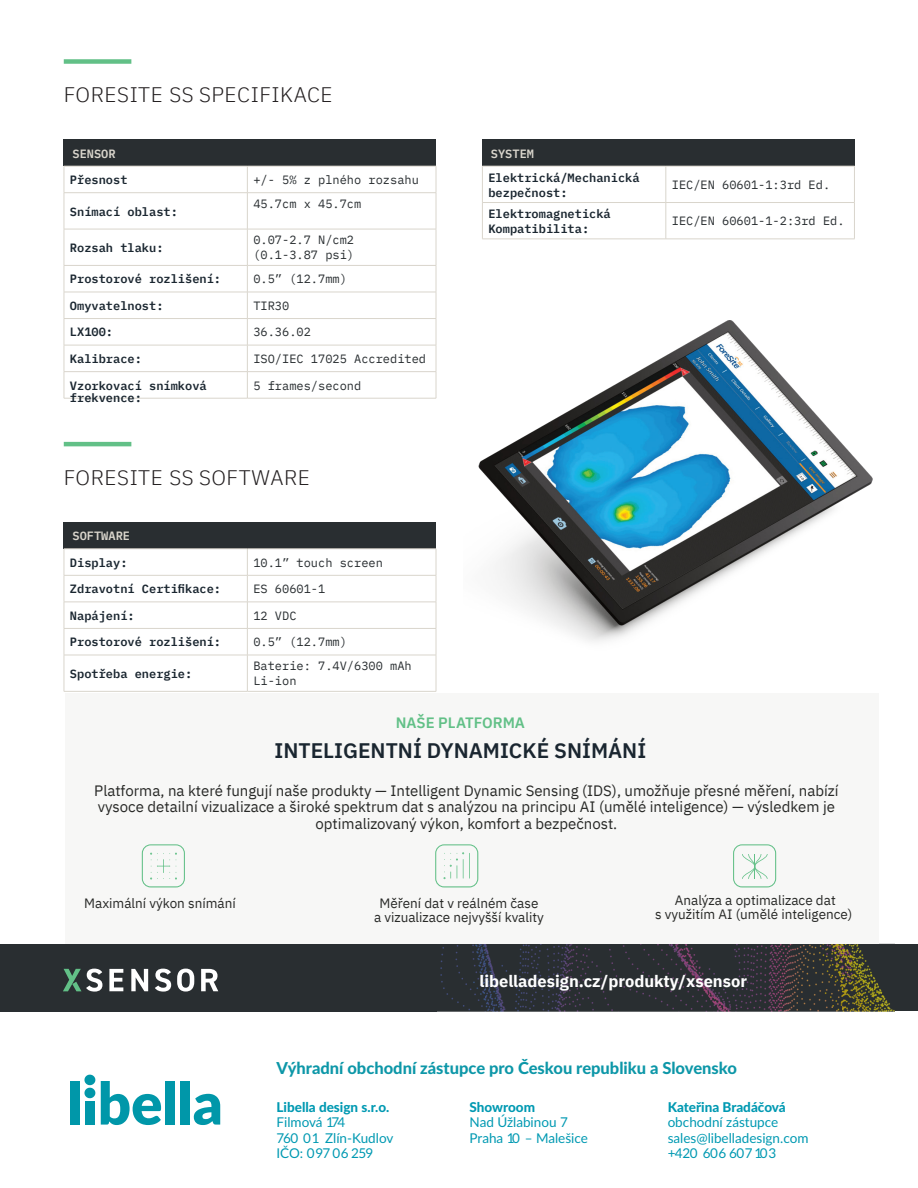
<style>
.page{position:relative;width:918px;height:1188px;background:#fff}
.page>*{position:absolute;margin:0;border:0;box-sizing:border-box;transform-origin:0 0}
.t1{font:300 21px "IBM Plex Sans";letter-spacing:.025em;color:#231f20}
.t2{font:600 21px "IBM Plex Sans";color:#1a2630}
.t3{font:800 16.5px "Lato";color:#0d97a8}
.t4{font:700 16.5px "IBM Plex Sans";color:#fff}
.t5{font:15px/16.5px "IBM Plex Sans";color:#282927;text-align:center}
.t6{font:600 15px "IBM Plex Sans";color:#62c087}
.t7{font:13.5px/13.5px "IBM Plex Sans";color:#282927;text-align:center}
.t8{font:13.5px/15.6px "Lato";color:#0099b2}
.t9{font:800 13.5px "Lato";color:#0099b2}
.t10{font:600 12px/15px "IBM Plex Mono";color:#1a2630}
.t11{font:12px/15px "IBM Plex Mono";color:#292e31}
.t12{font:600 12px "IBM Plex Mono";color:#d9d5cc}
</style>
<div class="page">
<div style="left:0;top:944px;width:918px;height:67px;background:#292e31"></div>
<img style="left:440px;top:943px;width:454px;height:68px">
<svg style="left:63px;top:969px;width:39px;height:23px"></svg>
<svg style="left:131px;top:969px;width:17px;height:22px"></svg>
<svg style="left:155px;top:969px;width:16px;height:23px"></svg>
<svg style="left:201px;top:969px;width:17px;height:22px"></svg>
<svg style="left:109px;top:969px;width:14px;height:22px"></svg>
<svg style="left:177px;top:969px;width:17px;height:23px"></svg>
<div style="left:64px;top:59px;width:67px;height:5px;background:#62c087"></div>
<div style="left:64px;top:140px;width:372px;height:26px;background:#292e31"></div>
<hr style="left:64px;top:166px;width:183px;height:1px;background:#d9d5cc">
<hr style="left:247px;top:166px;width:189px;height:1px;background:#d9d5cc">
<svg style="left:64px;top:166px;width:1px;height:26px"></svg>
<hr style="left:64px;top:229px;width:1px;height:36px;background:#d9d5cc">
<svg style="left:247px;top:167px;width:1px;height:25px"></svg>
<svg style="left:436px;top:166px;width:1px;height:27px"></svg>
<hr style="left:64px;top:192px;width:183px;height:1px;background:#d9d5cc">
<hr style="left:64px;top:193px;width:1px;height:36px;background:#d9d5cc">
<hr style="left:247px;top:192px;width:189px;height:1px;background:#d9d5cc">
<hr style="left:247px;top:193px;width:1px;height:36px;background:#d9d5cc">
<hr style="left:436px;top:193px;width:1px;height:36px;background:#d9d5cc">
<hr style="left:64px;top:229px;width:183px;height:1px;background:#d9d5cc">
<hr style="left:247px;top:229px;width:189px;height:1px;background:#d9d5cc">
<hr style="left:247px;top:229px;width:1px;height:36px;background:#d9d5cc">
<hr style="left:436px;top:229px;width:1px;height:36px;background:#d9d5cc">
<hr style="left:64px;top:265px;width:183px;height:1px;background:#d9d5cc">
<hr style="left:247px;top:265px;width:189px;height:1px;background:#d9d5cc">
<hr style="left:64px;top:292px;width:183px;height:1px;background:#d9d5cc">
<hr style="left:247px;top:292px;width:189px;height:1px;background:#d9d5cc">
<hr style="left:64px;top:318px;width:183px;height:1px;background:#d9d5cc">
<hr style="left:247px;top:318px;width:189px;height:1px;background:#d9d5cc">
<hr style="left:64px;top:345px;width:183px;height:1px;background:#d9d5cc">
<hr style="left:247px;top:345px;width:189px;height:1px;background:#d9d5cc">
<hr style="left:64px;top:371px;width:183px;height:1px;background:#d9d5cc">
<svg style="left:64px;top:266px;width:1px;height:132px"></svg>
<hr style="left:247px;top:371px;width:189px;height:1px;background:#d9d5cc">
<svg style="left:247px;top:266px;width:1px;height:132px"></svg>
<svg style="left:436px;top:266px;width:1px;height:132px"></svg>
<hr style="left:64px;top:398px;width:183px;height:1px;background:#d9d5cc">
<hr style="left:247px;top:398px;width:189px;height:1px;background:#d9d5cc">
<div style="left:65px;top:694px;width:814px;height:250px;background:#f7f7f6"></div>
<img style="left:142px;top:845px;width:42px;height:42px;border-radius:8px">
<svg style="left:149px;top:852px;width:29px;height:28px"></svg>
<div style="left:142px;top:844px;width:43px;height:43px;border:1px solid #62c087;border-radius:8px"></div>
<img style="left:436px;top:845px;width:42px;height:42px;border-radius:8px">
<svg style="left:443px;top:852px;width:27px;height:28px"></svg>
<div style="left:435px;top:844px;width:43px;height:43px;border:1px solid #62c087;border-radius:8px"></div>
<img style="left:734px;top:845px;width:42px;height:42px;border-radius:8px">
<svg style="left:742px;top:854px;width:26px;height:25px"></svg>
<div style="left:733px;top:844px;width:43px;height:43px;border:1px solid #62c087;border-radius:8px"></div>
<img style="left:478px;top:320px;width:395px;height:322px">
<hr style="left:64px;top:442px;width:67px;height:4px;background:#62c087">
<div style="left:64px;top:522px;width:372px;height:27px;background:#292e31"></div>
<hr style="left:64px;top:549px;width:183px;height:1px;background:#d9d5cc">
<hr style="left:247px;top:549px;width:189px;height:1px;background:#d9d5cc">
<hr style="left:64px;top:575px;width:183px;height:1px;background:#d9d5cc">
<hr style="left:247px;top:575px;width:189px;height:1px;background:#d9d5cc">
<hr style="left:64px;top:602px;width:183px;height:1px;background:#d9d5cc">
<hr style="left:247px;top:602px;width:189px;height:1px;background:#d9d5cc">
<hr style="left:64px;top:628px;width:183px;height:1px;background:#d9d5cc">
<svg style="left:64px;top:549px;width:1px;height:106px"></svg>
<hr style="left:247px;top:628px;width:189px;height:1px;background:#d9d5cc">
<svg style="left:247px;top:550px;width:1px;height:105px"></svg>
<svg style="left:436px;top:549px;width:1px;height:106px"></svg>
<hr style="left:64px;top:655px;width:183px;height:1px;background:#d9d5cc">
<hr style="left:64px;top:655px;width:1px;height:36px;background:#d9d5cc">
<hr style="left:247px;top:655px;width:189px;height:1px;background:#d9d5cc">
<hr style="left:247px;top:655px;width:1px;height:36px;background:#d9d5cc">
<hr style="left:436px;top:655px;width:1px;height:36px;background:#d9d5cc">
<hr style="left:64px;top:691px;width:183px;height:1px;background:#d9d5cc">
<hr style="left:247px;top:691px;width:189px;height:1px;background:#d9d5cc">
<div style="left:482px;top:140px;width:372px;height:26px;background:#292e31"></div>
<hr style="left:482px;top:166px;width:184px;height:1px;background:#d9d5cc">
<hr style="left:666px;top:166px;width:189px;height:1px;background:#d9d5cc">
<hr style="left:482px;top:166px;width:1px;height:36px;background:#d9d5cc">
<hr style="left:666px;top:166px;width:1px;height:36px;background:#d9d5cc">
<hr style="left:854px;top:166px;width:1px;height:36px;background:#d9d5cc">
<hr style="left:482px;top:202px;width:184px;height:1px;background:#d9d5cc">
<hr style="left:482px;top:203px;width:1px;height:36px;background:#d9d5cc">
<hr style="left:666px;top:202px;width:189px;height:1px;background:#d9d5cc">
<hr style="left:666px;top:203px;width:1px;height:36px;background:#d9d5cc">
<hr style="left:854px;top:203px;width:1px;height:36px;background:#d9d5cc">
<hr style="left:482px;top:239px;width:184px;height:1px;background:#d9d5cc">
<hr style="left:666px;top:239px;width:189px;height:1px;background:#d9d5cc">
<div style="left:85px;top:1101px;width:9px;height:24px;background:#0097a9"></div>
<svg style="left:101px;top:1081px;width:60px;height:44px"></svg>
<div style="left:166px;top:1081px;width:9px;height:44px;background:#0097a9"></div>
<div style="left:70px;top:1081px;width:9px;height:44px;background:#0097a9"></div>
<div style="left:181px;top:1081px;width:9px;height:44px;background:#0097a9"></div>
<svg style="left:194px;top:1094px;width:26px;height:31px"></svg>
<svg style="left:84px;top:1075px;width:11px;height:23px"></svg>
<h1 class="t1" style="left:64px;top:86px;width:270px">FORESITE SS SPECIFIKACE</h1>
<p class="t12" style="left:72px;top:148px;width:45px">SENSOR</p>
<p class="t10" style="left:70px;top:173px;width:59px">Přesnost</p>
<p class="t11" style="left:253px;top:173px;width:167px">+/- 5% z plného rozsahu</p>
<p class="t10" style="left:70px;top:205px;width:109px">Snímací oblast:</p>
<p class="t11" style="left:253px;top:197px;width:109px">45.7cm x 45.7cm</p>
<p class="t10" style="left:70px;top:241px;width:95px">Rozsah tlaku:</p>
<p class="t11" style="left:253px;top:234px;width:102px">0.07-2.7 N/cm2 (0.1-3.87 psi)</p>
<p class="t10" style="left:70px;top:273px;width:153px">Prostorové rozlišení:</p>
<p class="t11" style="left:253px;top:273px;width:95px">0.5” (12.7mm)</p>
<p class="t10" style="left:70px;top:299px;width:95px">Omyvatelnost:</p>
<p class="t11" style="left:253px;top:299px;width:37px">TIR30</p>
<p class="t10" style="left:70px;top:326px;width:45px">LX100:</p>
<p class="t11" style="left:253px;top:326px;width:59px">36.36.02</p>
<p class="t10" style="left:70px;top:352px;width:73px">Kalibrace:</p>
<p class="t11" style="left:253px;top:352px;width:174px">ISO/IEC 17025 Accredited</p>
<p class="t10" style="left:70px;top:380px;width:138px;line-height:12px">Vzorkovací snímková frekvence:</p>
<p class="t11" style="left:253px;top:379px;width:109px">5 frames/second</p>
<h1 class="t1" style="left:64px;top:468px;width:248px">FORESITE SS SOFTWARE</h1>
<p class="t12" style="left:72px;top:531px;width:59px">SOFTWARE</p>
<p class="t10" style="left:70px;top:556px;width:59px">Display:</p>
<p class="t11" style="left:253px;top:556px;width:131px">10.1” touch screen</p>
<p class="t10" style="left:70px;top:582px;width:153px">Zdravotní Certifikace:</p>
<p class="t11" style="left:253px;top:582px;width:73px">ES 60601-1</p>
<p class="t10" style="left:70px;top:609px;width:66px">Napájení:</p>
<p class="t11" style="left:253px;top:609px;width:45px">12 VDC</p>
<p class="t10" style="left:70px;top:636px;width:153px">Prostorové rozlišení:</p>
<p class="t11" style="left:253px;top:636px;width:95px">0.5” (12.7mm)</p>
<p class="t10" style="left:70px;top:667px;width:124px">Spotřeba energie:</p>
<p class="t11" style="left:253px;top:659px;width:160px">Baterie: 7.4V/6300 mAh<br>Li-ion</p>
<p class="t12" style="left:491px;top:148px;width:45px">SYSTEM</p>
<p class="t10" style="left:488px;top:171px;width:153px">Elektrická/Mechanická bezpečnost:</p>
<p class="t11" style="left:672px;top:178px;width:160px">IEC/EN 60601-1:3rd Ed.</p>
<p class="t10" style="left:488px;top:207px;width:124px">Elektromagnetická<br>Kompatibilita:</p>
<p class="t11" style="left:672px;top:215px;width:174px">IEC/EN 60601-1-2:3rd Ed.</p>
<p class="t6" style="left:396px;top:716px;width:131px">NAŠE PLATFORMA</p>
<h1 class="t2" style="left:275px;top:742px;width:373px">INTELIGENTNÍ DYNAMICKÉ SNÍMÁNÍ</h1>
<p class="t5" style="left:94px;top:783px;width:746px">Platforma, na které fungují naše produkty — Intelligent Dynamic Sensing (IDS), umožňuje přesné měření, nabízí vysoce detailní vizualizace a široké spektrum dat s analýzou na principu AI (umělé inteligence) — výsledkem je optimalizovaný výkon, komfort a bezpečnost.</p>
<p class="t7" style="left:84px;top:898px;width:153px">Maximální výkon snímání</p>
<p class="t7" style="left:374px;top:898px;width:171px">Měření dat v reálném čase<br>a vizualizace nejvyšší kvality</p>
<p class="t7" style="left:655px;top:895px;width:199px">Analýza a optimalizace dat<br>s využitím AI (umělé inteligence)</p>
<h2 class="t4" style="left:479px;top:974px;width:269px">libelladesign.cz/produkty/xsensor</h2>
<h2 class="t3" style="left:277px;top:1061px;width:462px">Výhradní obchodní zástupce pro Českou republiku a Slovensko</h2>
<p class="t9" style="left:277px;top:1101px;width:114px">Libella design s.r.o.</p>
<p class="t8" style="left:277px;top:1115px;width:118px">Filmová 174<br>760 01 Zlín-Kudlov<br>IČO: 097 06 259</p>
<p class="t9" style="left:470px;top:1101px;width:67px">Showroom</p>
<p class="t8" style="left:470px;top:1115px;width:120px">Nad Úžlabinou 7<br>Praha 10 – Malešice</p>
<p class="t9" style="left:668px;top:1101px;width:120px">Kateřina Bradáčová</p>
<p class="t8" style="left:668px;top:1115px;width:142px">obchodní zástupce sales@libelladesign.com +420 606 607 103</p>
</div>
